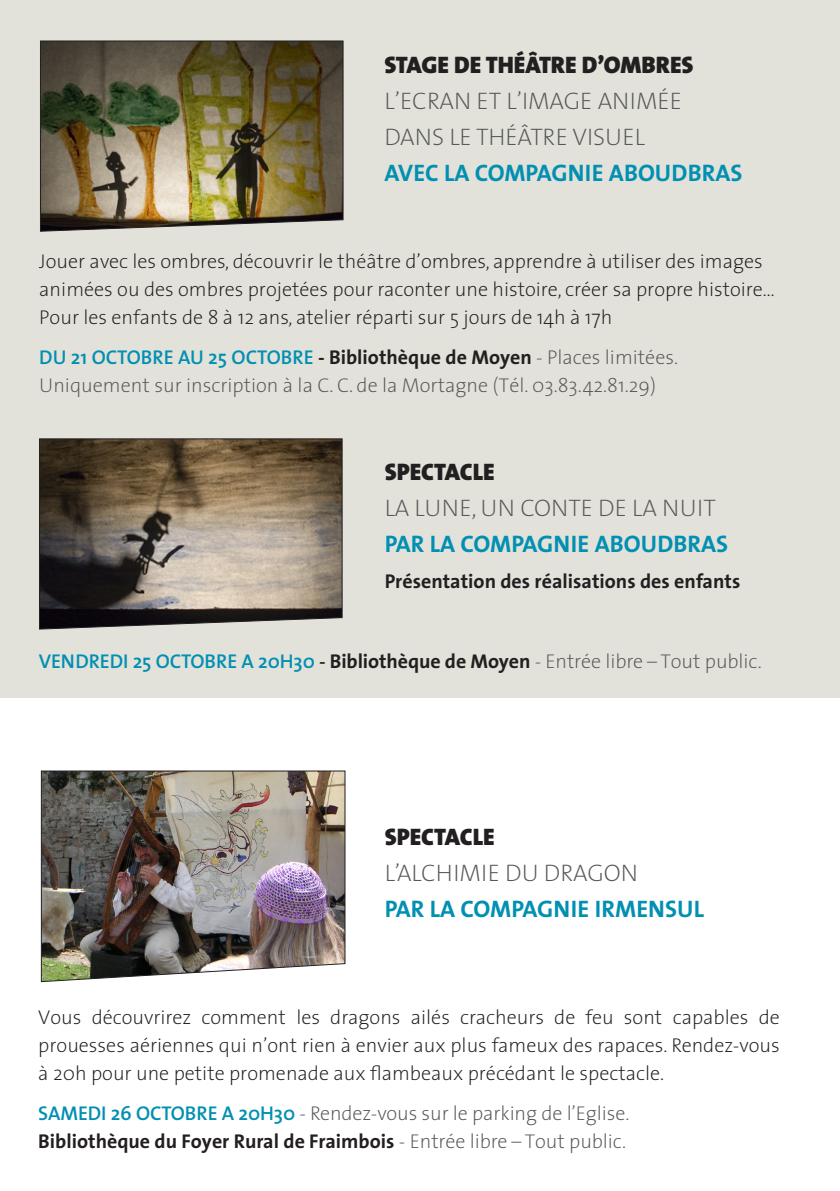
<style>
.page{position:relative;width:840px;height:1191px;background:#fff}
.page>*{position:absolute;margin:0;border:0;box-sizing:border-box;transform-origin:0 0}
.t1{font:200 24px/36px "The Sans 2";color:#57585a}
.t2{font:24px "The Sans 7 Bold Plain";color:#018fb2}
.t3{font:900 24px "The Sans 9";color:#231f20}
.t4{font:200 20px/28px "The Sans 2";color:#231f20}
.t5{font:200 20px "The Sans 2";letter-spacing:-.005em;color:#57585a}
.t6{font:20px "The Sans 7 Bold Plain";color:#231f20}
.t7{font:600 20px "The Sans 6";color:#018fb2}
.s1{font-family:"The Sans 7 Bold Plain";font-weight:400;color:#231f20}
.s2{font-family:"The Sans 2";font-weight:200;color:#57585a}
.s3{font-family:"The Sans 6";font-weight:600;color:#018fb2}
.s4{font-family:"The Sans 6";font-weight:600;color:#231f20}
</style>
<div class="page">
<div style="left:0;top:0;width:839px;height:697px;background:#e2e2da"></div>
<img style="left:40px;top:40px;width:303px;height:192px">
<img style="left:41px;top:770px;width:304px;height:212px">
<svg style="left:39px;top:438px;width:303px;height:191px;background:#75695a"></svg>
<p class="t3" style="left:384px;top:45px;width:310px">STAGE DE THÉÂTRE D’OMBRES</p>
<p class="t1" style="left:384px;top:82px;width:299px">L’ECRAN ET L’IMAGE ANIMÉE<br>DANS LE THÉÂTRE VISUEL</p>
<p class="t2" style="left:384px;top:153px;width:359px">AVEC LA COMPAGNIE ABOUDBRAS</p>
<p class="t4" style="left:39px;top:247px;width:736px">Jouer avec les ombres, découvrir le théâtre d’ombres, apprendre à utiliser des images animées ou des ombres projetées pour raconter une histoire, créer sa propre histoire…<br>Pour les enfants de 8 à 12 ans, atelier réparti sur 5 jours de 14h à 17h</p>
<p class="t7" style="left:39px;top:341px;width:640px">DU 21 OCTOBRE AU 25 OCTOBRE <span class="s1">- Bibliothèque de Moyen</span> <span class="s2">- Places limitées.</span></p>
<p class="t5" style="left:39px;top:369px;width:618px">Uniquement sur inscription à la C. C. de la Mortagne (Tél. 03.83.42.81.29)</p>
<p class="t3" style="left:384px;top:451px;width:111px">SPECTACLE</p>
<p class="t1" style="left:384px;top:489px;width:332px">LA LUNE, UN CONTE DE LA NUIT</p>
<p class="t2" style="left:384px;top:524px;width:345px">PAR LA COMPAGNIE ABOUDBRAS</p>
<p class="t6" style="left:384px;top:564px;width:357px">Présentation des réalisations des enfants</p>
<p class="t5" style="left:39px;top:645px;width:724px"><span class="s3">VENDREDI 25 OCTOBRE A 20H30</span> <span class="s4">-</span> <span class="s1">Bibliothèque de Moyen</span> - Entrée libre – Tout public.</p>
<p class="t3" style="left:384px;top:816px;width:111px">SPECTACLE</p>
<p class="t1" style="left:384px;top:854px;width:255px">L’ALCHIMIE DU DRAGON</p>
<p class="t2" style="left:384px;top:889px;width:321px">PAR LA COMPAGNIE IRMENSUL</p>
<p class="t4" style="left:38px;top:1002px;width:742px;text-align:justify">Vous découvrirez comment les dragons ailés cracheurs de feu sont capables de prouesses aériennes qui n’ont rien à envier aux plus fameux des rapaces. Rendez-vous à 20h pour une petite promenade aux flambeaux précédant le spectacle.</p>
<p class="t5" style="left:38px;top:1096px;width:592px"><span class="s3">SAMEDI 26 OCTOBRE A 20H30</span> - Rendez-vous sur le parking de l’Eglise.</p>
<p class="t6" style="left:38px;top:1124px;width:589px">Bibliothèque du Foyer Rural de Fraimbois <span class="s2">- Entrée libre – Tout public.</span></p>
</div>
